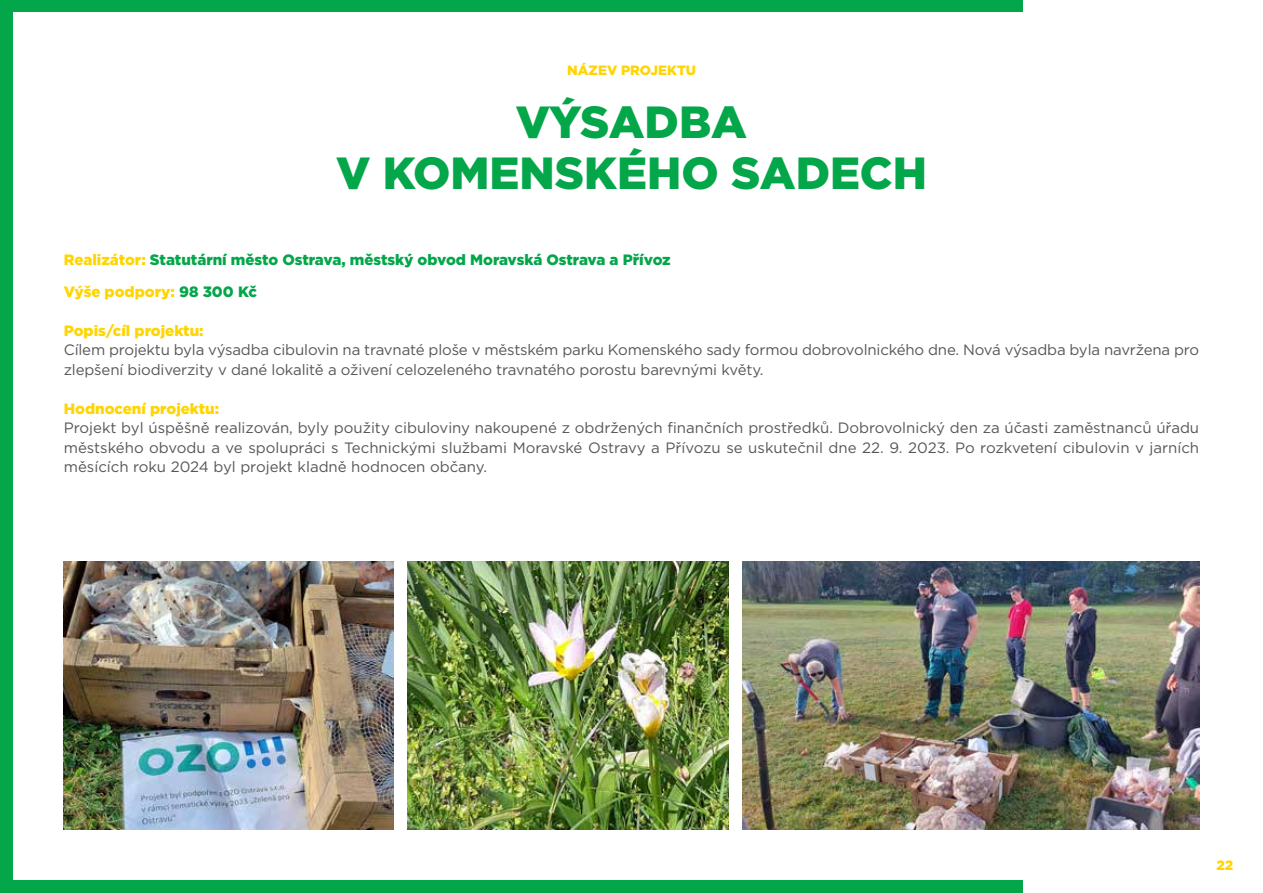
<style>
.page{position:relative;width:1263px;height:893px;background:#fff}
.page>*{position:absolute;margin:0;border:0;box-sizing:border-box;transform-origin:0 0}
.t1{font:900 45px/51px "Gotham";color:#04a64a;text-align:center}
.t2{font:15px/19.5px "Gotham";letter-spacing:-.01em;color:#575756}
.t3{font:900 15px/31.5px "Gotham";color:#04a64a}
.t4{font:900 15px "Gotham";color:#ffd500}
.t5{font:900 13.5px "Gotham";color:#ffd500}
.s1{color:#ffd500}
</style>
<div class="page">
<div style="left:0;top:0;width:1023px;height:893px;background:#04a64a"></div>
<div style="left:13px;top:13px;width:1237px;height:867px;background:#fff"></div>
<img style="left:742px;top:561px;width:457px;height:268px">
<img style="left:407px;top:561px;width:321px;height:268px">
<img style="left:64px;top:561px;width:329px;height:268px">
<p class="t5" style="left:567px;top:61px;width:130px">NÁZEV PROJEKTU</p>
<h1 class="t1" style="left:336px;top:96px;width:592px">VÝSADBA<br>V KOMENSKÉHO SADECH</h1>
<p class="t3" style="left:64px;top:244px;width:608px"><span class="s1">Realizátor:</span> Statutární město Ostrava, městský obvod Moravská Ostrava a Přívoz<br><span class="s1">Výše podpory:</span> 98 300 Kč</p>
<p class="t4" style="left:64px;top:320px;width:141px">Popis/cíl projektu:</p>
<p class="t2" style="left:64px;top:340px;width:1137px">Cílem projektu byla výsadba cibulovin na travnaté ploše v městském parku Komenského sady formou dobrovolnického dne. Nová výsadba byla navržena pro zlepšení biodiverzity v dané lokalitě a oživení celozeleného travnatého porostu barevnými květy.</p>
<p class="t4" style="left:64px;top:398px;width:157px">Hodnocení projektu:</p>
<p class="t2" style="left:64px;top:418px;width:1137px;text-align:justify">Projekt byl úspěšně realizován, byly použity cibuloviny nakoupené z obdržených finančních prostředků. Dobrovolnický den za účasti zaměstnanců úřadu městského obvodu a ve spolupráci s Technickými službami Moravské Ostravy a Přívozu se uskutečnil dne 22. 9. 2023. Po rozkvetení cibulovin v jarních měsících roku 2024 byl projekt kladně hodnocen občany.</p>
<p class="t5" style="left:1216px;top:856px;width:18px">22</p>
</div>
